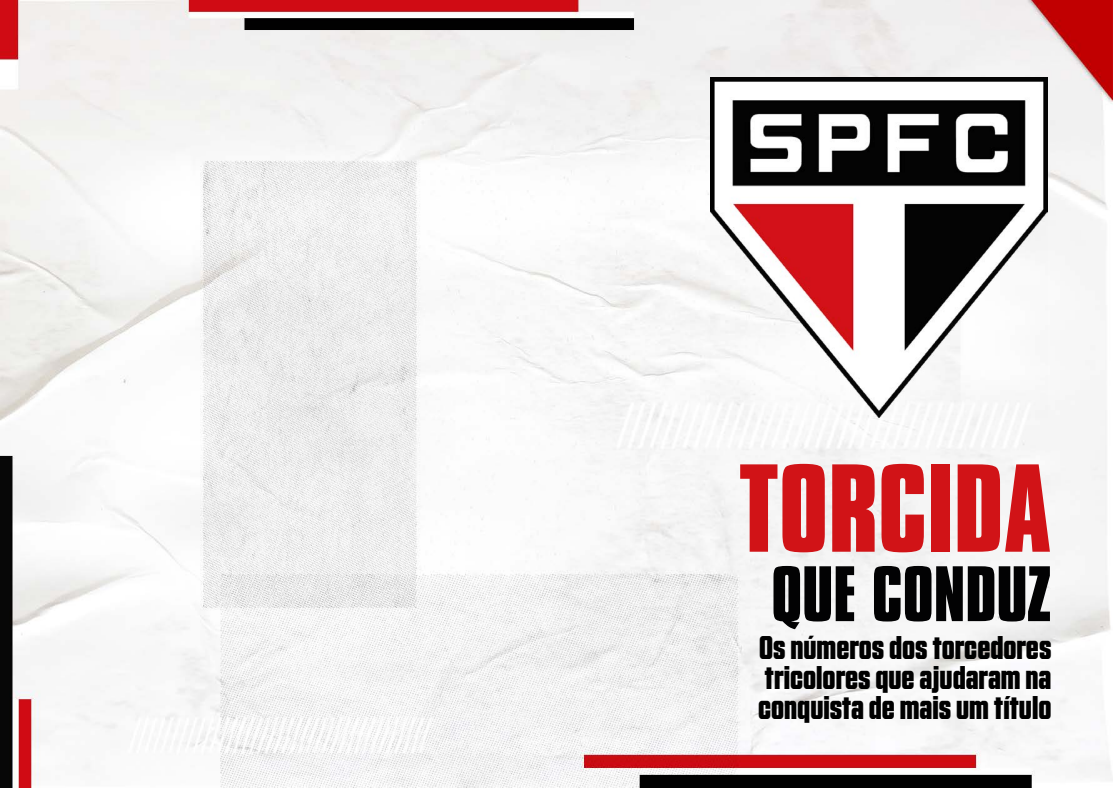
<style>
.page{position:relative;width:1113px;height:788px;background:#fff}
.page>*{position:absolute;margin:0;border:0;box-sizing:border-box;transform-origin:0 0}
.t1{font:700 107.5px "Compacta BT";color:#d11317}
.t2{font:700 67.5px "Compacta BT";color:#020203}
.t3{font:700 31.88px/30px "Countach";color:#000;text-align:justify}
</style>
<div class="page">
<img style="left:0;top:0;width:1112px;height:788px">
<img style="left:710px;top:77px;width:337px;height:340px">
<h1 class="t1" style="left:738px;top:443px;width:314px">TORCIDA</h1>
<h2 class="t2" style="left:771px;top:553px;width:282px">QUE CONDUZ</h2>
<p class="t3" style="left:758px;top:630px;width:295px">Os números dos torcedores tricolores que ajudaram na conquista de mais um título</p>
</div>
